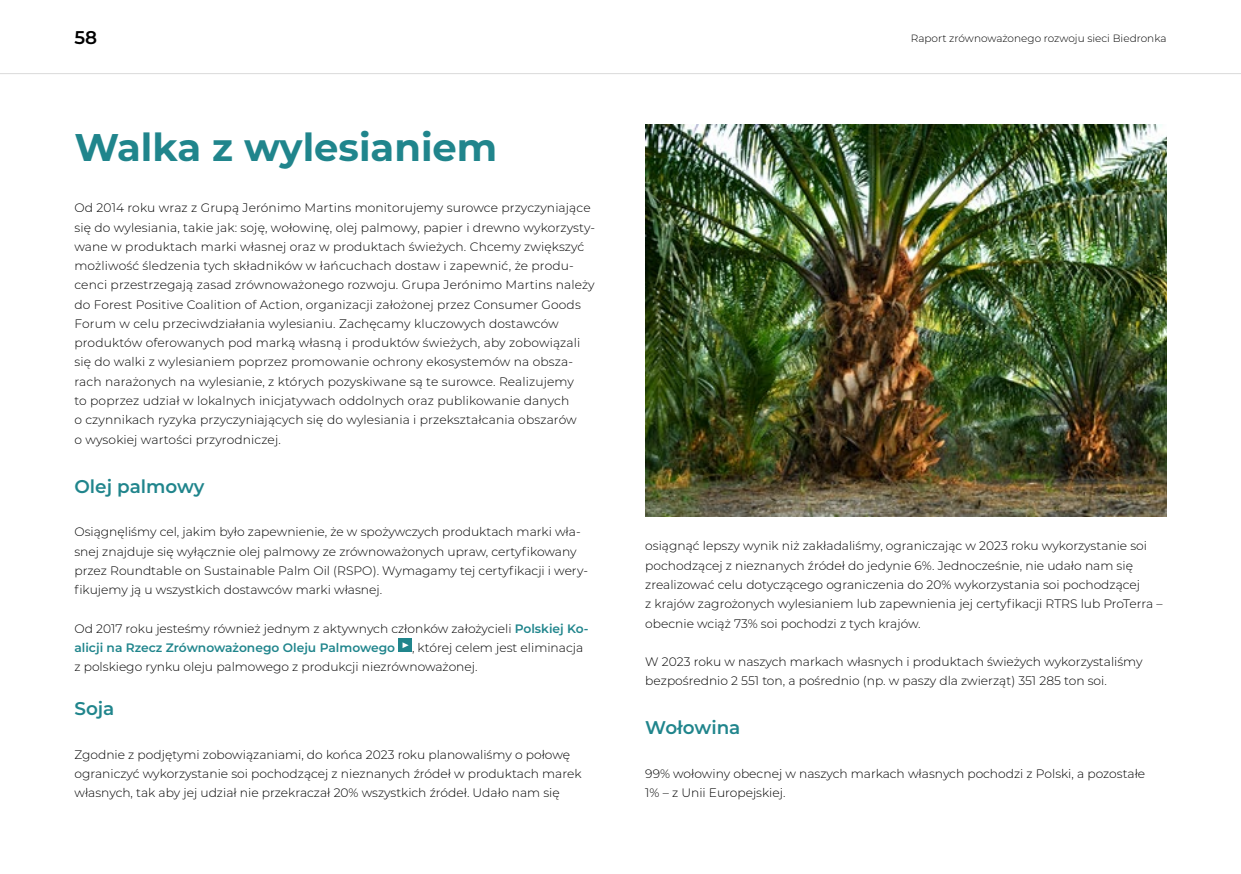
<style>
.page{position:relative;width:1241px;height:874px;background:#fff}
.page>*{position:absolute;margin:0;border:0;box-sizing:border-box;transform-origin:0 0}
.t1{font:700 38.5px "Montserrat";color:#20858c}
.t2{font:600 18.38px "Montserrat";color:#20858c}
.t3{font:600 18.38px "Montserrat";color:#000}
.t4{font:300 12.25px/19.2px "Montserrat";color:#000}
.t5{font:300 10.5px "Montserrat";color:#000}
.s1{font-weight:600;color:#20858c}
</style>
<div class="page">
<div style="left:398px;top:638px;width:14px;height:13px;background:#20858c"></div>
<svg style="left:402px;top:642px;width:6px;height:5px"></svg>
<img style="left:645px;top:124px;width:521px;height:392px">
<hr style="left:0;top:73px;width:1240px;height:1px;background:#dadada">
<h2 class="t3" style="left:74px;top:24px;width:24px">58</h2>
<p class="t5" style="left:910px;top:31px;width:257px">Raport zrównoważonego rozwoju sieci Biedronka</p>
<h1 class="t1" style="left:74px;top:120px;width:424px">Walka z wylesianiem</h1>
<p class="t4" style="left:74px;top:198px;width:522px">Od 2014 roku wraz z Grupą Jerónimo Martins monitorujemy surowce przyczyniające się do wylesiania, takie jak: soję, wołowinę, olej palmowy, papier i drewno wykorzysty&shy;wane w produktach marki własnej oraz w produktach świeżych. Chcemy zwiększyć możliwość śledzenia tych składników w łańcuchach dostaw i zapewnić, że produ&shy;cenci przestrzegają zasad zrównoważonego rozwoju. Grupa Jerónimo Martins należy do Forest Positive Coalition of Action, organizacji założonej przez Consumer Goods Forum w celu przeciwdziałania wylesianiu. Zachęcamy kluczowych dostawców produktów oferowanych pod marką własną i produktów świeżych, aby zobowiązali się do walki z wylesianiem poprzez promowanie ochrony ekosystemów na obsza&shy;rach narażonych na wylesianie, z których pozyskiwane są te surowce. Realizujemy<br>to poprzez udział w lokalnych inicjatywach oddolnych oraz publikowanie danych<br>o czynnikach ryzyka przyczyniających się do wylesiania i przekształcania obszarów<br>o wysokiej wartości przyrodniczej.</p>
<h2 class="t2" style="left:74px;top:473px;width:131px">Olej palmowy</h2>
<p class="t4" style="left:74px;top:522px;width:515px">Osiągnęliśmy cel, jakim było zapewnienie, że w spożywczych produktach marki wła&shy;snej znajduje się wyłącznie olej palmowy ze zrównoważonych upraw, certyfikowany przez Roundtable on Sustainable Palm Oil (RSPO). Wymagamy tej certyfikacji i wery&shy;fikujemy ją u wszystkich dostawców marki własnej.</p>
<p class="t4" style="left:74px;top:618px;width:515px">Od 2017 roku jesteśmy również jednym z aktywnych członków założycieli <span class="s1">Polskiej Ko&shy;alicji na Rzecz Zrównoważonego Oleju Palmowego</span></p>
<p class="t4" style="left:74px;top:637px;width:510px;text-indent:337px">, której celem jest eliminacja z polskiego rynku oleju palmowego z produkcji niezrównoważonej.</p>
<h2 class="t2" style="left:74px;top:695px;width:41px">Soja</h2>
<p class="t4" style="left:74px;top:744px;width:508px">Zgodnie z podjętymi zobowiązaniami, do końca 2023 roku planowaliśmy o połowę ograniczyć wykorzystanie soi pochodzącej z nieznanych źródeł w produktach marek własnych, tak aby jej udział nie przekraczał 20% wszystkich źródeł. Udało nam się</p>
<p class="t4" style="left:645px;top:536px;width:518px">osiągnąć lepszy wynik niż zakładaliśmy, ograniczając w 2023 roku wykorzystanie soi pochodzącej z nieznanych źródeł do jedynie 6%. Jednocześnie, nie udało nam się zrealizować celu dotyczącego ograniczenia do 20% wykorzystania soi pochodzącej<br>z krajów zagrożonych wylesianiem lub zapewnienia jej certyfikacji RTRS lub ProTerra – obecnie wciąż 73% soi pochodzi z tych krajów.</p>
<p class="t4" style="left:645px;top:651px;width:499px">W 2023 roku w naszych markach własnych i produktach świeżych wykorzystaliśmy bezpośrednio 2 551 ton, a pośrednio (np. w paszy dla zwierząt) 351 285 ton soi.</p>
<h2 class="t2" style="left:645px;top:714px;width:97px">Wołowina</h2>
<p class="t4" style="left:645px;top:763px;width:501px">99% wołowiny obecnej w naszych markach własnych pochodzi z Polski, a pozostałe<br>1% – z Unii Europejskiej.</p>
</div>
